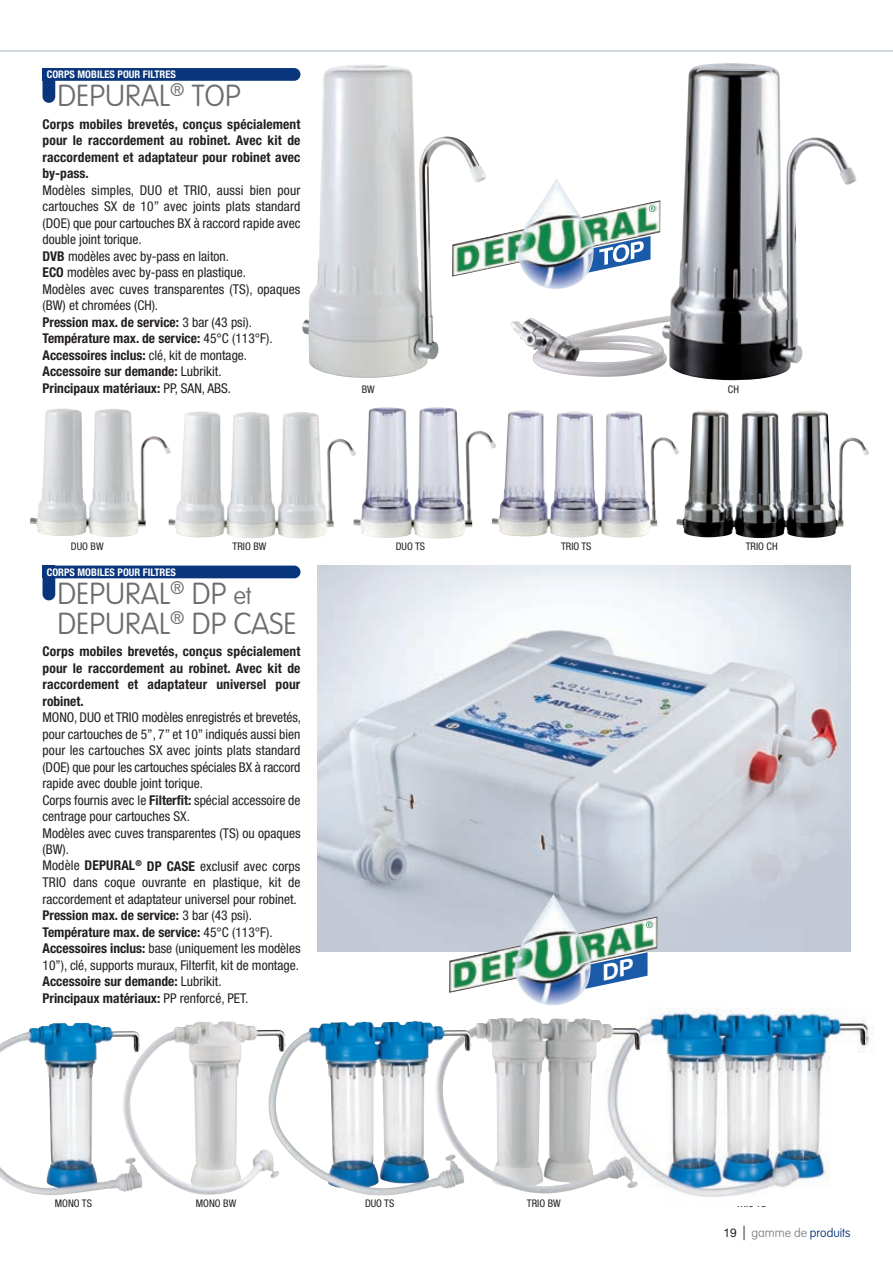
<style>
.page{position:relative;width:893px;height:1263px;background:#fff}
.page>*{position:absolute;margin:0;border:0;box-sizing:border-box;transform-origin:0 0}
.t1{font:100 30px/30px "VAG Rounded";color:#6c6d70}
.t2{font:condensed 13.5px/16.5px "Helvetica Neue";color:#231f20}
.t3{font:700 condensed 13.5px/16.5px "Helvetica Neue";letter-spacing:.01em;color:#231f20;text-align:justify}
.t4{font:100 12px "VAG Rounded";color:#08357c}
.t5{font:condensed 10.5px "Helvetica Neue";color:#231f20}
.t6{font:700 condensed 10.5px "Helvetica Neue";color:#fff}
.s1{font-weight:700}
.s2{font-size:24px}
.s3{font-family:"Helvetica Neue";font-weight:400;color:#231f20}
.s4{font-family:"Avant Garde";font-weight:400;font-size:14.4px;color:#231f20}
.s5{color:#808285}
</style>
<div class="page">
<hr style="left:0;top:50px;width:893px;height:2px;background:#cfd8dd">
<div style="left:43px;top:68px;width:12px;height:13px;background:#08357c"></div>
<div style="left:43px;top:68px;width:257px;height:13px;background:#08357c;border-radius:6px"></div>
<div style="left:43px;top:68px;width:12px;height:35px;background:#08357c;border-radius:6px"></div>
<div style="left:43px;top:566px;width:12px;height:12px;background:#08357c"></div>
<div style="left:43px;top:566px;width:257px;height:12px;background:#08357c;border-radius:6px"></div>
<div style="left:43px;top:566px;width:12px;height:34px;background:#08357c;border-radius:6px"></div>
<img style="left:317px;top:566px;width:533px;height:386px">
<img style="left:638px;top:1008px;width:235px;height:189px">
<img style="left:464px;top:1018px;width:174px;height:175px">
<img style="left:279px;top:1021px;width:185px;height:175px">
<img style="left:142px;top:1021px;width:137px;height:174px">
<img style="left:0;top:1023px;width:142px;height:172px">
<img style="left:171px;top:411px;width:182px;height:127px">
<img style="left:679px;top:410px;width:190px;height:128px">
<img style="left:497px;top:411px;width:182px;height:127px">
<img style="left:30px;top:409px;width:141px;height:128px">
<img style="left:353px;top:407px;width:144px;height:131px">
<img style="left:302px;top:65px;width:184px;height:313px">
<img style="left:452px;top:178px;width:58px;height:111px">
<img style="left:510px;top:63px;width:347px;height:317px">
<img style="left:449px;top:894px;width:208px;height:111px">
<svg style="left:646px;top:922px;width:6px;height:6px"></svg>
<svg style="left:578px;top:952px;width:69px;height:38px"></svg>
<p class="t6" style="left:47px;top:68px;width:131px">CORPS MOBILES POUR FILTRES</p>
<h1 class="t1" style="left:57px;top:82px;width:185px">DEPURAL<sup>®</sup> TOP</h1>
<p class="t3" style="left:43px;top:115px;width:259px">Corps mobiles brevetés, conçus spécialement pour le raccordement au robinet. Avec kit de raccordement et adaptateur pour robinet avec by-pass.</p>
<p class="t2" style="left:43px;top:182px;width:259px">Modèles simples, DUO et TRIO, aussi bien pour cartouches SX de 10” avec joints plats standard (DOE) que pour cartouches BX à raccord rapide avec double joint torique.<br><span class="s1">DVB</span> modèles avec by-pass en laiton.<br><span class="s1">ECO</span> modèles avec by-pass en plastique.<br>Modèles avec cuves transparentes (TS), opaques (BW) et chromées (CH).<br><span class="s1">Pression max. de service:</span> 3 bar (43 psi).<br><span class="s1">Température max. de service:</span> 45°C (113°F).<br><span class="s1">Accessoires inclus:</span> clé, kit de montage.<br><span class="s1">Accessoire sur demande:</span> Lubrikit.<br><span class="s1">Principaux matériaux:</span> PP, SAN, ABS.</p>
<p class="t5" style="left:362px;top:383px;width:15px">BW</p>
<p class="t5" style="left:728px;top:383px;width:13px">CH</p>
<p class="t5" style="left:71px;top:541px;width:34px">DUO BW</p>
<p class="t5" style="left:233px;top:541px;width:35px">TRIO BW</p>
<p class="t5" style="left:396px;top:541px;width:31px">DUO TS</p>
<p class="t5" style="left:561px;top:541px;width:32px">TRIO TS</p>
<p class="t5" style="left:746px;top:541px;width:33px">TRIO CH</p>
<p class="t6" style="left:47px;top:565px;width:131px">CORPS MOBILES POUR FILTRES</p>
<h1 class="t1" style="left:57px;top:579px;width:241px">DEPURAL<sup>®</sup> DP <span class="s2">et<br></span>DEPURAL<sup>®</sup> DP CASE</h1>
<p class="t3" style="left:43px;top:643px;width:259px">Corps mobiles brevetés, conçus spécialement pour le raccordement au robinet. Avec kit de raccordement et adaptateur universel pour robinet.</p>
<p class="t2" style="left:43px;top:709px;width:260px">MONO, DUO et TRIO modèles enregistrés et brevetés, pour cartouches de 5”, 7” et 10” indiqués aussi bien pour les cartouches SX avec joints plats standard (DOE) que pour les cartouches spéciales BX à raccord rapide avec double joint torique.<br>Corps fournis avec le <span class="s1">Filterfit:</span> spécial accessoire de centrage pour cartouches SX.<br>Modèles avec cuves transparentes (TS) ou opaques (BW).<br>Modèle <span class="s1">DEPURAL</span><sup>®</sup> <span class="s1">DP CASE</span> exclusif avec corps TRIO dans coque ouvrante en plastique, kit de raccordement et adaptateur universel pour robinet.<br><span class="s1">Pression max. de service:</span> 3 bar (43 psi).<br><span class="s1">Température max. de service:</span> 45°C (113°F).<br><span class="s1">Accessoires inclus:</span> base (uniquement les modèles 10’’), clé, supports muraux, Filterfit, kit de montage.<br><span class="s1">Accessoire sur demande:</span> Lubrikit.<br><span class="s1">Principaux matériaux:</span> PP renforcé, PET.</p>
<p class="t5" style="left:55px;top:1197px;width:39px">MONO TS</p>
<p class="t5" style="left:196px;top:1197px;width:42px">MONO BW</p>
<p class="t5" style="left:365px;top:1197px;width:31px">DUO TS</p>
<p class="t5" style="left:527px;top:1197px;width:35px">TRIO BW</p>
<p class="t5" style="left:736px;top:1197px;width:32px">TRIO TS</p>
<p class="t4" style="left:723px;top:1226px;width:128px"><span class="s3">19</span> <span class="s4">|</span> <span class="s5">gamme de</span> produits</p>
</div>
